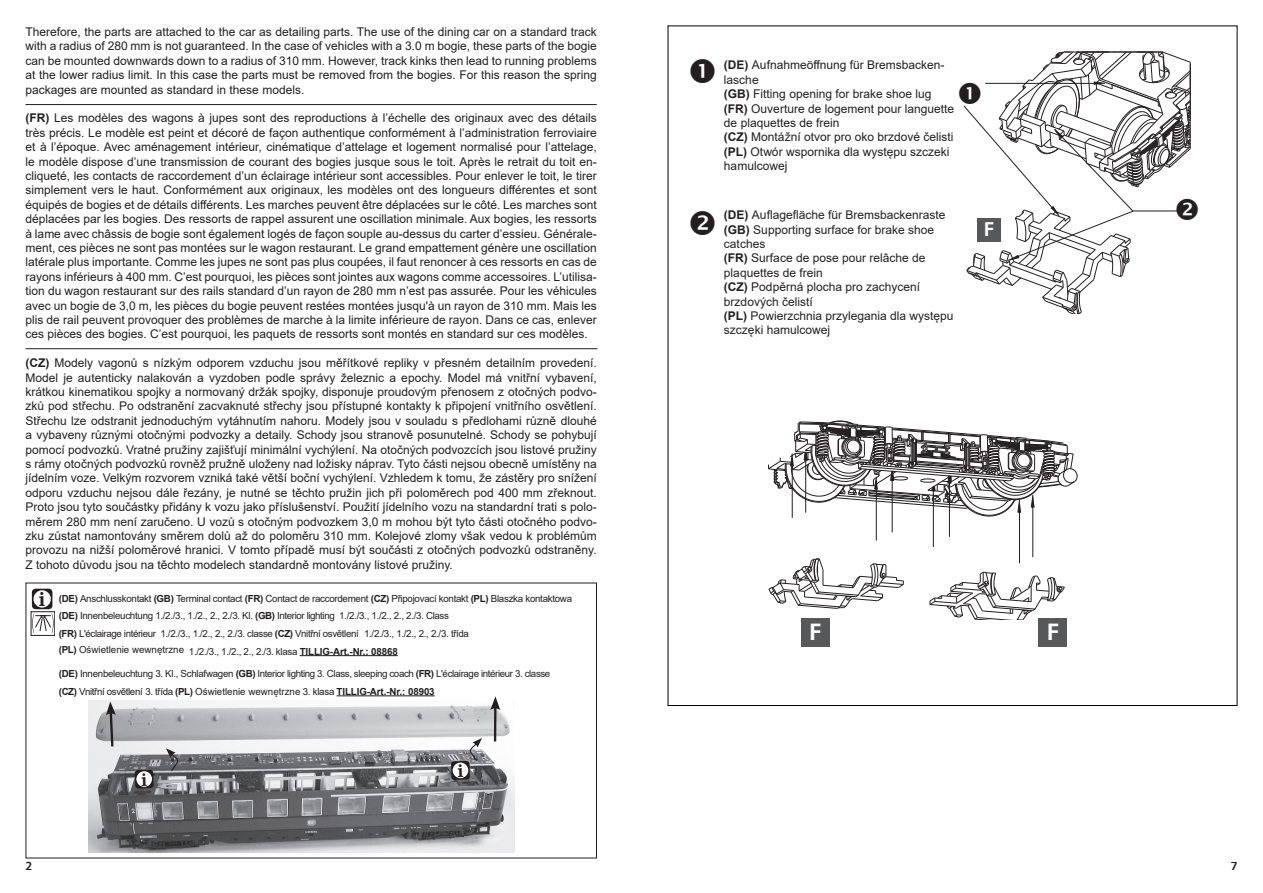
<style>
.page{position:relative;width:1263px;height:893px;background:#fff}
.page>*{position:absolute;margin:0;border:0;box-sizing:border-box;transform-origin:0 0}
.t1{font:23.85px "Humanist 777 BT Bold B";color:#fff}
.t2{font:500 20.85px "Baskerville BE";color:#231f20}
.t3{font:20.1px "Humanist 777 BT Bold B";color:#fff}
.t4{font:12px/14.4px "Arial";color:#231f20;text-align:justify}
.t5{font:11.7px "Humanist 777 BT Bold B";color:#231f20}
.t6{font:9.75px/18px "Arial";letter-spacing:-.03em;color:#231f20}
.s1{font-weight:700}
</style>
<div class="page">
<hr style="left:26px;top:104px;width:571px;height:1px;background:#231f20">
<hr style="left:26px;top:348px;width:571px;height:1px;background:#231f20">
<svg style="left:768px;top:558px;width:136px;height:51px"></svg>
<svg style="left:929px;top:571px;width:136px;height:49px"></svg>
<hr style="left:792px;top:458px;width:1px;height:60px;background:#231f20">
<svg style="left:768px;top:421px;width:309px;height:95px"></svg>
<hr style="left:876px;top:480px;width:1px;height:61px;background:#231f20">
<hr style="left:892px;top:472px;width:1px;height:60px;background:#231f20">
<hr style="left:933px;top:487px;width:1px;height:60px;background:#231f20">
<hr style="left:949px;top:477px;width:1px;height:60px;background:#231f20">
<hr style="left:1019px;top:503px;width:1px;height:60px;background:#231f20">
<hr style="left:1032px;top:497px;width:1px;height:60px;background:#231f20">
<div style="left:801px;top:618px;width:28px;height:28px;background:#57585a"></div>
<div style="left:1038px;top:618px;width:29px;height:28px;background:#57585a"></div>
<div style="left:32px;top:589px;width:20px;height:20px;background:#231f20;border-radius:4px"></div>
<div style="left:33px;top:590px;width:18px;height:18px;background:#fff;border-radius:50%"></div>
<div style="left:31px;top:611px;width:24px;height:25px;border:1px solid #231f20"></div>
<svg style="left:32px;top:613px;width:22px;height:20px"></svg>
<hr style="left:300px;top:655px;width:98px;height:1px;background:#231f20">
<hr style="left:337px;top:695px;width:98px;height:1px;background:#231f20">
<img style="left:88px;top:701px;width:426px;height:152px">
<svg style="left:106px;top:701px;width:10px;height:48px"></svg>
<hr style="left:494px;top:706px;width:2px;height:35px;background:#231f20">
<svg style="left:490px;top:696px;width:10px;height:14px"></svg>
<div style="left:135px;top:770px;width:19px;height:19px;background:#231f20;border-radius:4px"></div>
<svg style="left:136px;top:771px;width:16px;height:16px"></svg>
<svg style="left:451px;top:761px;width:19px;height:19px"></svg>
<div style="left:452px;top:762px;width:16px;height:16px;background:#fff;border-radius:50%"></div>
<svg style="left:469px;top:738px;width:13px;height:24px"></svg>
<svg style="left:166px;top:748px;width:12px;height:24px"></svg>
<svg style="left:963px;top:51px;width:228px;height:263px"></svg>
<svg style="left:142px;top:773px;width:5px;height:13px"></svg>
<p class="t4" style="left:26px;top:25px;width:573px">Therefore, the parts are attached to the car as detailing parts. The use of the dining car on a standard track with a radius of 280 mm is not guaranteed. In the case of vehicles with a 3.0 m bogie, these parts of the bogie can be mounted downwards down to a radius of 310 mm. However, track kinks then lead to running problems at the lower radius limit. In this case the parts must be removed from the bogies. For this reason the spring packages are mounted as standard in these models.</p>
<p class="t4" style="left:26px;top:111px;width:573px"><span class="s1">(FR)</span> Les modèles des wagons à jupes sont des reproductions à l’échelle des originaux avec des détails très précis. Le modèle est peint et décoré de façon authentique conformément à l’administration ferroviaire et à l’époque. Avec aménagement intérieur, cinématique d’attelage et logement normalisé pour l’attelage, le modèle dispose d’une transmission de courant des bogies jusque sous le toit. Après le retrait du toit en&shy;cliqueté, les contacts de raccordement d’un éclairage intérieur sont accessibles. Pour enlever le toit, le tirer simplement vers le haut. Conformément aux originaux, les modèles ont des longueurs différentes et sont équipés de bogies et de détails différents. Les marches peuvent être déplacées sur le côté. Les marches sont déplacées par les bogies. Des ressorts de rappel assurent une oscillation minimale. Aux bogies, les ressorts à lame avec châssis de bogie sont également logés de façon souple au-dessus du carter d’essieu. Générale&shy;ment, ces pièces ne sont pas montées sur le wagon restaurant. Le grand empattement génère une oscillation latérale plus importante. Comme les jupes ne sont pas plus coupées, il faut renoncer à ces ressorts en cas de rayons inférieurs à 400 mm. C’est pourquoi, les pièces sont jointes aux wagons comme accessoires. L’utilisa&shy;tion du wagon restaurant sur des rails standard d’un rayon de 280 mm n’est pas assurée. Pour les véhicules avec un bogie de 3,0 m, les pièces du bogie peuvent restées montées jusqu'à un rayon de 310 mm. Mais les plis de rail peuvent provoquer des problèmes de marche à la limite inférieure de rayon. Dans ce cas, enlever ces pièces des bogies. C’est pourquoi, les paquets de ressorts sont montés en standard sur ces modèles.</p>
<p class="t4" style="left:26px;top:356px;width:573px"><span class="s1">(CZ)</span> Modely vagonů s nízkým odporem vzduchu jsou měřítkové repliky v přesném detailním provedení.<br>Model je autenticky nalakován a vyzdoben podle správy železnic a epochy. Model má vnitřní vybavení, krátkou kinematikou spojky a normovaný držák spojky, disponuje proudovým přenosem z otočných podvo&shy;zků pod střechu. Po odstranění zacvaknuté střechy jsou přístupné kontakty k připojení vnitřního osvětlení.<br>Střechu lze odstranit jednoduchým vytáhnutím nahoru. Modely jsou v souladu s předlohami různě dlouhé a vybaveny různými otočnými podvozky a detaily. Schody jsou stranově posunutelné. Schody se pohybují pomocí podvozků. Vratné pružiny zajišťují minimální vychýlení. Na otočných podvozcích jsou listové pružiny s rámy otočných podvozků rovněž pružně uloženy nad ložisky náprav. Tyto části nejsou obecně umístěny na jídelním voze. Velkým rozvorem vzniká také větší boční vychýlení. Vzhledem k tomu, že zástěry pro snížení odporu vzduchu nejsou dále řezány, je nutné se těchto pružin jich při poloměrech pod 400 mm zřeknout.<br>Proto jsou tyto součástky přidány k vozu jako příslušenství. Použití jídelního vozu na standardní trati s polo&shy;měrem 280 mm není zaručeno. U vozů s otočným podvozkem 3,0 m mohou být tyto části otočného podvo&shy;zku zůstat namontovány směrem dolů až do poloměru 310 mm. Kolejové zlomy však vedou k problémům provozu na nižší poloměrové hranici. V tomto případě musí být součásti z otočných podvozků odstraněny.<br>Z tohoto důvodu jsou na těchto modelech standardně montovány listové pružiny.</p>
<h2 class="t2" style="left:39px;top:587px;width:8px">i</h2>
<p class="t6" style="left:59px;top:589px;width:515px"><span class="s1">(DE)</span> Anschlusskontakt <span class="s1">(GB)</span> Terminal contact <span class="s1">(FR)</span> Contact de raccordement <span class="s1">(CZ)</span> Připojovací kontakt <span class="s1">(PL)</span> Blaszka kontaktowa</p>
<p class="t6" style="left:59px;top:606px;width:412px"><span class="s1">(DE)</span> Innenbeleuchtung 1./2./3., 1./2., 2., 2./3. Kl. <span class="s1">(GB)</span> Interior lighting 1./2./3., 1./2., 2., 2./3. Class <span class="s1">(FR)</span> L'éclairage intérieur 1./2./3., 1./2., 2., 2./3. classe <span class="s1">(CZ)</span> Vnitřní osvětlení 1./2./3., 1./2., 2., 2./3. třída <sup>(PL)</sup> Oświetlenie wewnętrzne 1./2./3., 1./2., 2., 2./3. klasa <span class="s1">TILLIG-Art.-Nr.: 08868</span></p>
<p class="t6" style="left:59px;top:664px;width:493px"><span class="s1">(DE)</span> Innenbeleuchtung 3. Kl., Schlafwagen <span class="s1">(GB)</span> Interior lighting 3. Class, sleeping coach <span class="s1">(FR)</span> L'éclairage intérieur 3. classe <span class="s1">(CZ)</span> Vnitřní osvětlení 3. třída <span class="s1">(PL)</span> Oświetlenie wewnętrzne 3. klasa <span class="s1">TILLIG-Art.-Nr.: 08903</span></p>
<p class="t4" style="left:724px;top:58px;width:232px;text-align:left"><span class="s1">(DE)</span> Aufnahmeöffnung für Bremsbacken&shy;lasche<br><span class="s1">(GB)</span> Fitting opening for brake shoe lug <span class="s1">(FR)</span> Ouverture de logement pour languette de plaquettes de frein<br><span class="s1">(CZ)</span> Montážní otvor pro oko brzdové čelisti <span class="s1">(PL)</span> Otwór wspornika dla występu szczeki hamulcowej</p>
<p class="t4" style="left:724px;top:208px;width:231px;text-align:left"><span class="s1">(DE)</span> Auflagefläche für Bremsbackenraste <span class="s1">(GB)</span> Supporting surface for brake shoe catches<br><span class="s1">(FR)</span> Surface de pose pour relâche de plaquettes de frein<br><span class="s1">(CZ)</span> Podpěrná plocha pro zachycení brzdových čelistí<br><span class="s1">(PL)</span> Powierzchnia przylegania dla występu szczęki hamulcowej</p>
<h3 class="t3" style="left:984px;top:216px;width:12px">F</h3>
<h1 class="t1" style="left:809px;top:616px;width:14px">F</h1>
<h1 class="t1" style="left:1047px;top:616px;width:14px">F</h1>
<p class="t5" style="left:26px;top:859px;width:8px">2</p>
<p class="t5" style="left:1231px;top:859px;width:8px">7</p>
</div>
